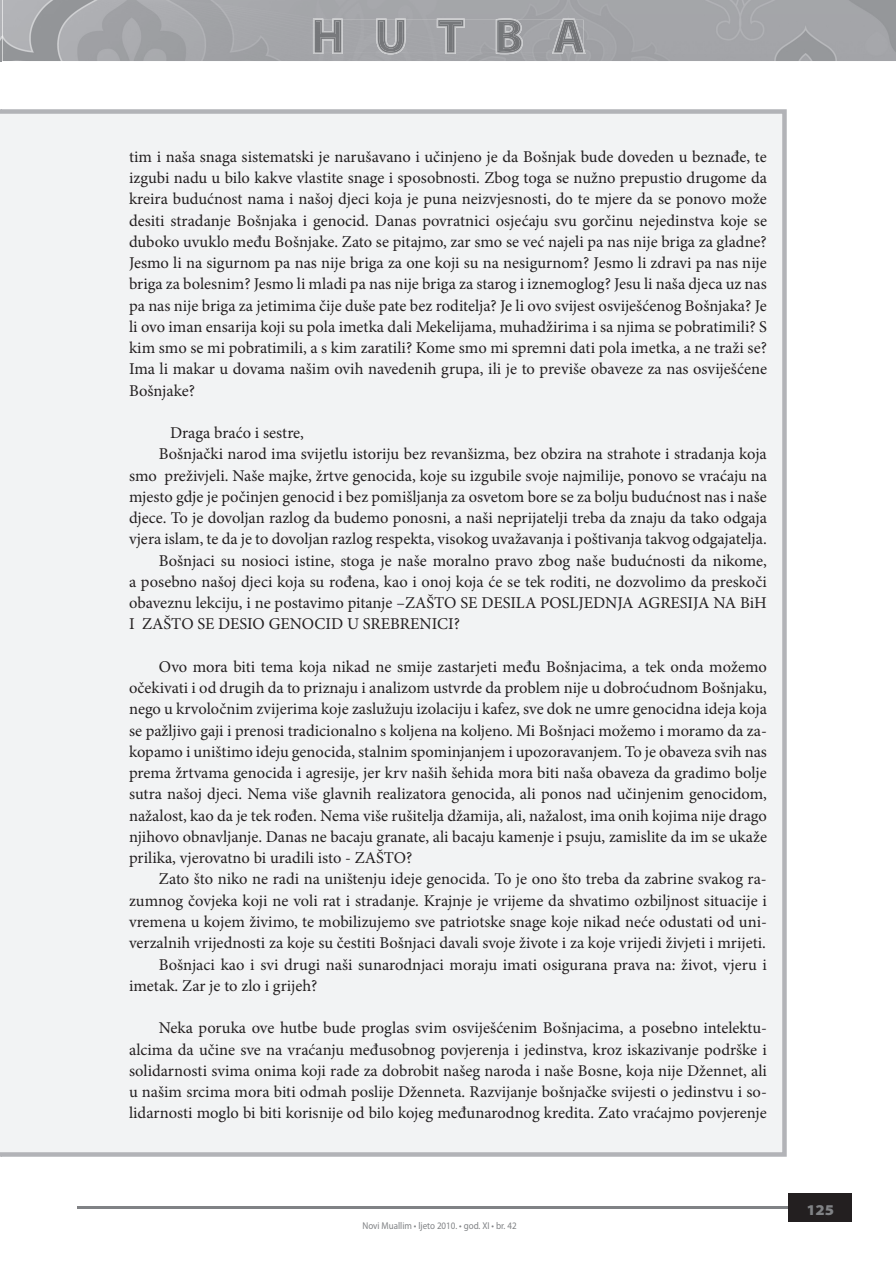
<style>
.page{position:relative;width:896px;height:1266px;background:#fff}
.page>*{position:absolute;margin:0;border:0;box-sizing:border-box;transform-origin:0 0}
.t1{font:16.5px/21.3px "Minion Pro";color:#231f20;text-align:justify}
.t2{font:900 semi-expanded 15px "Myriad Pro";color:#808285}
.t3{font:9.9px "Myriad Pro";color:#808285;scale:.91 1}
</style>
<div class="page">
<svg style="left:0;top:109px;width:1px;height:1048px"></svg>
<img style="left:0;top:2px;width:1px;height:59px">
<div style="left:1px;top:109px;width:786px;height:1048px;background:#f2f3f4"></div>
<img style="left:3px;top:0;width:893px;height:61px">
<div style="left:788px;top:1194px;width:64px;height:28px;background:#231f20"></div>
<hr style="left:77px;top:1207px;width:710px;height:2px;background:#808285">
<img style="left:313px;top:18px;width:272px;height:36px">
<img style="left:314px;top:20px;width:269px;height:33px">
<p class="t1" style="left:129px;top:146px;width:639px">tim i naša snaga sistematski je narušavano i učinjeno je da Bošnjak bude doveden u beznađe, te izgubi nadu u bilo kakve vlastite snage i sposobnosti. Zbog toga se nužno prepustio drugome da kreira budućnost nama i našoj djeci koja je puna neizvjesnosti, do te mjere da se ponovo može desiti stradanje Bošnjaka i genocid. Danas povratnici osjećaju svu gorčinu nejedinstva koje se duboko uvuklo među Bošnjake. Zato se pitajmo, zar smo se već najeli pa nas nije briga za gladne?<br>Jesmo li na sigurnom pa nas nije briga za one koji su na nesigurnom? Jesmo li zdravi pa nas nije briga za bolesnim? Jesmo li mladi pa nas nije briga za starog i iznemoglog? Jesu li naša djeca uz nas pa nas nije briga za jetimima čije duše pate bez roditelja? Je li ovo svijest osviješćenog Bošnjaka? Je li ovo iman ensarija koji su pola imetka dali Mekelijama, muhadžirima i sa njima se pobratimili? S kim smo se mi pobratimili, a s kim zaratili? Kome smo mi spremni dati pola imetka, a ne traži se?<br>Ima li makar u dovama našim ovih navedenih grupa, ili je to previše obaveze za nas osviješćene Bošnjake?</p>
<p class="t1" style="left:170px;top:422px;width:135px">Draga braćo i sestre,</p>
<p class="t1" style="left:159px;top:443px;width:609px">Bošnjački narod ima svijetlu istoriju bez revanšizma, bez obzira na strahote i stradanja koja</p>
<p class="t1" style="left:129px;top:465px;width:639px">smo preživjeli. Naše majke, žrtve genocida, koje su izgubile svoje najmilije, ponovo se vraćaju na</p>
<p class="t1" style="left:129px;top:486px;width:639px">mjesto gdje je počinjen genocid i bez pomišljanja za osvetom bore se za bolju budućnost nas i naše</p>
<p class="t1" style="left:129px;top:507px;width:639px">djece. To je dovoljan razlog da budemo ponosni, a naši neprijatelji treba da znaju da tako odgaja</p>
<p class="t1" style="left:129px;top:528px;width:639px">vjera islam, te da je to dovoljan razlog respekta, visokog uvažavanja i poštivanja takvog odgajatelja.</p>
<p class="t1" style="left:159px;top:550px;width:609px">Bošnjaci su nosioci istine, stoga je naše moralno pravo zbog naše budućnosti da nikome,</p>
<p class="t1" style="left:129px;top:571px;width:639px">a posebno našoj djeci koja su rođena, kao i onoj koja će se tek roditi, ne dozvolimo da preskoči</p>
<p class="t1" style="left:129px;top:592px;width:639px">obaveznu lekciju, i ne postavimo pitanje –ZAŠTO SE DESILA POSLJEDNJA AGRESIJA NA BiH</p>
<p class="t1" style="left:129px;top:613px;width:332px">I ZAŠTO SE DESIO GENOCID U SREBRENICI?</p>
<p class="t1" style="left:129px;top:656px;width:639px;text-indent:30px">Ovo mora biti tema koja nikad ne smije zastarjeti među Bošnjacima, a tek onda možemo očekivati i od drugih da to priznaju i analizom ustvrde da problem nije u dobroćudnom Bošnjaku, nego u krvoločnim zvijerima koje zaslužuju izolaciju i kafez, sve dok ne umre genocidna ideja koja se pažljivo gaji i prenosi tradicionalno s koljena na koljeno. Mi Bošnjaci možemo i moramo da za&shy;kopamo i uništimo ideju genocida, stalnim spominjanjem i upozoravanjem. To je obaveza svih nas prema žrtvama genocida i agresije, jer krv naših šehida mora biti naša obaveza da gradimo bolje sutra našoj djeci. Nema više glavnih realizatora genocida, ali ponos nad učinjenim genocidom, nažalost, kao da je tek rođen. Nema više rušitelja džamija, ali, nažalost, ima onih kojima nije drago njihovo obnavljanje. Danas ne bacaju granate, ali bacaju kamenje i psuju, zamislite da im se ukaže prilika, vjerovatno bi uradili isto - ZAŠTO?</p>
<p class="t1" style="left:159px;top:868px;width:609px">Zato što niko ne radi na uništenju ideje genocida. To je ono što treba da zabrine svakog ra-</p>
<p class="t1" style="left:129px;top:890px;width:639px">zumnog čovjeka koji ne voli rat i stradanje. Krajnje je vrijeme da shvatimo ozbiljnost situacije i</p>
<p class="t1" style="left:129px;top:911px;width:639px">vremena u kojem živimo, te mobilizujemo sve patriotske snage koje nikad neće odustati od uni-</p>
<p class="t1" style="left:129px;top:932px;width:638px">verzalnih vrijednosti za koje su čestiti Bošnjaci davali svoje živote i za koje vrijedi živjeti i mrijeti.</p>
<p class="t1" style="left:159px;top:953px;width:610px">Bošnjaci kao i svi drugi naši sunarodnjaci moraju imati osigurana prava na: život, vjeru i</p>
<p class="t1" style="left:129px;top:975px;width:190px">imetak. Zar je to zlo i grijeh?</p>
<p class="t1" style="left:129px;top:1017px;width:639px;text-indent:30px">Neka poruka ove hutbe bude proglas svim osviješćenim Bošnjacima, a posebno intelektu&shy;alcima da učine sve na vraćanju međusobnog povjerenja i jedinstva, kroz iskazivanje podrške i solidarnosti svima onima koji rade za dobrobit našeg naroda i naše Bosne, koja nije Džennet, ali u našim srcima mora biti odmah poslije Dženneta. Razvijanje bošnjačke svijesti o jedinstvu i so&shy;lidarnosti moglo bi biti korisnije od bilo kojeg međunarodnog kredita. Zato vraćajmo povjerenje</p>
<p class="t3" style="left:362px;top:1220px;width:171px">Novi Muallim • ljeto 2010. • god. XI • br. 42</p>
<p class="t2" style="left:806px;top:1201px;width:29px">125</p>
</div>
